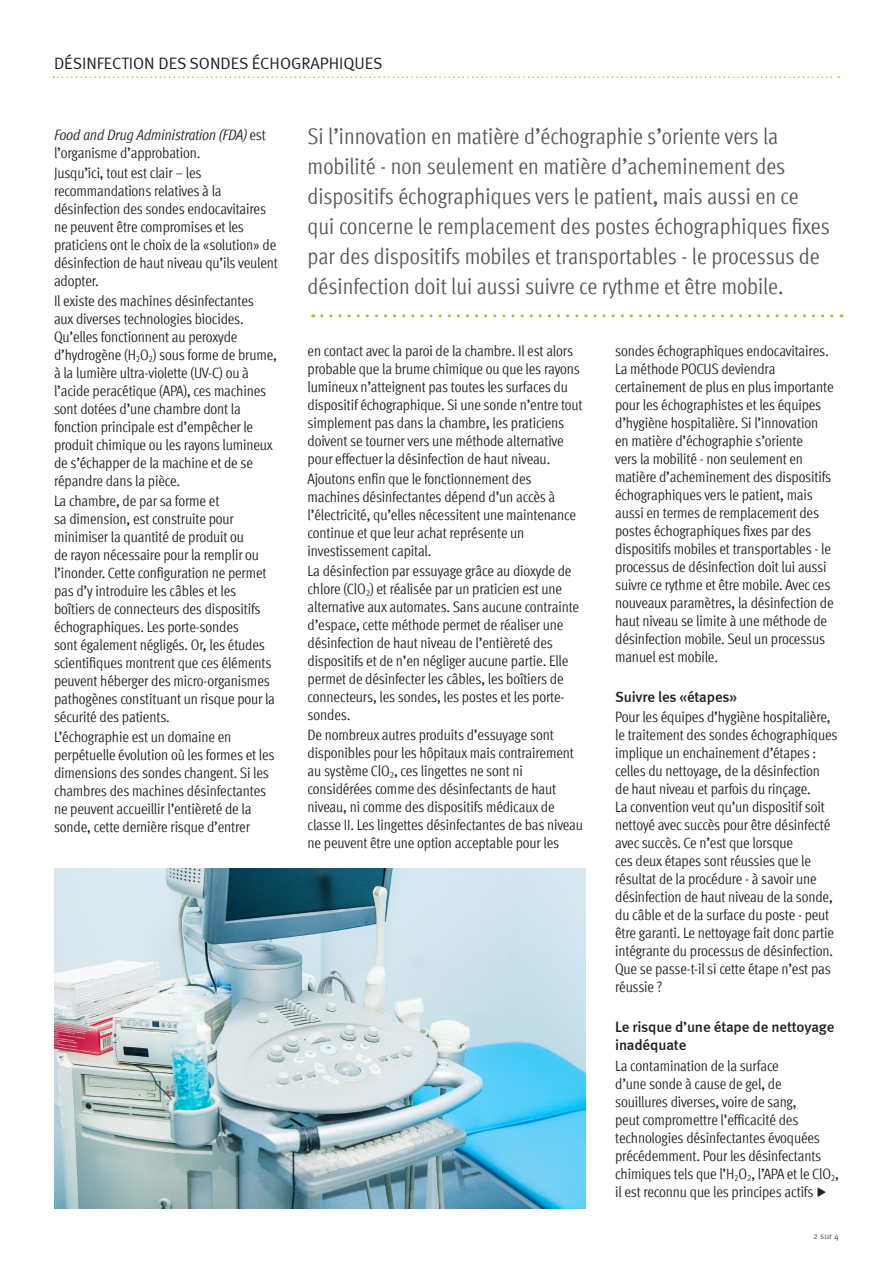
<style>
.page{position:relative;width:893px;height:1263px;background:#fff}
.page>*{position:absolute;margin:0;border:0;box-sizing:border-box;transform-origin:0 0}
.t1{font:condensed 22.5px/30px "Meta Offc";color:#57585a}
.t2{font:16.5px "Meta Normal";color:#231f20}
.t3{font:condensed 15px/18px "Meta Offc";letter-spacing:-.01em;color:#231f20}
.t4{font:italic condensed 15px/18px "Meta Offc";letter-spacing:-.01em;color:#231f20}
.t5{font:500 15px/18px "Meta";letter-spacing:-.01em;color:#231f20}
.t6{font:9px "Meta Normal";color:#57585a}
.s1{font-style:normal}
</style>
<div class="page">
<svg style="left:322px;top:314px;width:520px;height:3px"></svg>
<img style="left:54px;top:868px;width:531px;height:341px">
<svg style="left:53px;top:76px;width:786px;height:2px"></svg>
<svg style="left:817px;top:1187px;width:9px;height:10px"></svg>
<p class="t2" style="left:54px;top:54px;width:330px">DÉSINFECTION DES SONDES ÉCHOGRAPHIQUES</p>
<p class="t4" style="left:54px;top:126px;width:213px">Food and Drug Administration (FDA) <span class="s1">est l’organisme d’approbation.</span></p>
<p class="t3" style="left:54px;top:164px;width:225px">Jusqu’ici, tout est clair – les recommandations relatives à la désinfection des sondes endocavitaires ne peuvent être compromises et les praticiens ont le choix de la «solution» de désinfection de haut niveau qu’ils veulent adopter.</p>
<p class="t3" style="left:54px;top:292px;width:224px">Il existe des machines désinfectantes aux diverses technologies biocides.<br>Qu’elles fonctionnent au peroxyde d’hydrogène (H<sub>2</sub>O<sub>2</sub>) sous forme de brume, à la lumière ultra-violette (UV-C) ou à l’acide peracétique (APA), ces machines sont dotées d’une chambre dont la fonction principale est d’empêcher le produit chimique ou les rayons lumineux de s’échapper de la machine et de se répandre dans la pièce.</p>
<p class="t3" style="left:54px;top:492px;width:222px">La chambre, de par sa forme et<br>sa dimension, est construite pour minimiser la quantité de produit ou<br>de rayon nécessaire pour la remplir ou l’inonder. Cette configuration ne permet pas d’y introduire les câbles et les boîtiers de connecteurs des dispositifs échographiques. Les porte-sondes<br>sont également négligés. Or, les études scientifiques montrent que ces éléments peuvent héberger des micro-organismes pathogènes constituant un risque pour la sécurité des patients.</p>
<p class="t3" style="left:54px;top:728px;width:222px">L’échographie est un domaine en perpétuelle évolution où les formes et les dimensions des sondes changent. Si les chambres des machines désinfectantes ne peuvent accueillir l’entièreté de la sonde, cette dernière risque d’entrer</p>
<p class="t1" style="left:308px;top:122px;width:524px">Si l’innovation en matière d’échographie s’oriente vers la mobilité - non seulement en matière d’acheminement des dispositifs échographiques vers le patient, mais aussi en ce qui concerne le remplacement des postes échographiques fixes par des dispositifs mobiles et transportables - le processus de désinfection doit lui aussi suivre ce rythme et être mobile.</p>
<p class="t3" style="left:308px;top:342px;width:277px">en contact avec la paroi de la chambre. Il est alors probable que la brume chimique ou que les rayons lumineux n’atteignent pas toutes les surfaces du dispositif échographique. Si une sonde n’entre tout simplement pas dans la chambre, les praticiens doivent se tourner vers une méthode alternative pour effectuer la désinfection de haut niveau.</p>
<p class="t3" style="left:308px;top:470px;width:270px">Ajoutons enfin que le fonctionnement des machines désinfectantes dépend d’un accès à l’électricité, qu’elles nécessitent une maintenance continue et que leur achat représente un investissement capital.</p>
<p class="t3" style="left:308px;top:562px;width:273px">La désinfection par essuyage grâce au dioxyde de chlore (ClO<sub>2</sub>) et réalisée par un praticien est une alternative aux automates. Sans aucune contrainte d’espace, cette méthode permet de réaliser une désinfection de haut niveau de l’entièreté des dispositifs et de n’en négliger aucune partie. Elle permet de désinfecter les câbles, les boîtiers de connecteurs, les sondes, les postes et les porte&shy;sondes.</p>
<p class="t3" style="left:308px;top:726px;width:277px">De nombreux autres produits d’essuyage sont disponibles pour les hôpitaux mais contrairement au système ClO<sub>2</sub>, ces lingettes ne sont ni considérées comme des désinfectants de haut niveau, ni comme des dispositifs médicaux de classe II. Les lingettes désinfectantes de bas niveau ne peuvent être une option acceptable pour les</p>
<p class="t3" style="left:615px;top:342px;width:215px">sondes échographiques endocavitaires.</p>
<p class="t3" style="left:615px;top:360px;width:220px">La méthode POCUS deviendra certainement de plus en plus importante pour les échographistes et les équipes d’hygiène hospitalière. Si l’innovation en matière d’échographie s’oriente<br>vers la mobilité - non seulement en matière d’acheminement des dispositifs échographiques vers le patient, mais aussi en termes de remplacement des postes échographiques fixes par des dispositifs mobiles et transportables - le processus de désinfection doit lui aussi suivre ce rythme et être mobile. Avec ces nouveaux paramètres, la désinfection de haut niveau se limite à une méthode de désinfection mobile. Seul un processus manuel est mobile.</p>
<p class="t5" style="left:615px;top:688px;width:123px">Suivre les «étapes»</p>
<p class="t3" style="left:615px;top:708px;width:224px">Pour les équipes d’hygiène hospitalière, le traitement des sondes échographiques implique un enchainement d’étapes : celles du nettoyage, de la désinfection de haut niveau et parfois du rinçage.<br>La convention veut qu’un dispositif soit nettoyé avec succès pour être désinfecté avec succès. Ce n’est que lorsque<br>ces deux étapes sont réussies que le résultat de la procédure - à savoir une désinfection de haut niveau de la sonde, du câble et de la surface du poste - peut être garanti. Le nettoyage fait donc partie intégrante du processus de désinfection.<br>Que se passe-t-il si cette étape n’est pas réussie ?</p>
<p class="t5" style="left:615px;top:1018px;width:221px">Le risque d’une étape de nettoyage inadéquate</p>
<p class="t3" style="left:615px;top:1057px;width:225px">La contamination de la surface<br>d’une sonde à cause de gel, de<br>souillures diverses, voire de sang,<br>peut compromettre l’efficacité des technologies désinfectantes évoquées précédemment. Pour les désinfectants chimiques tels que l’H<sub>2</sub>O<sub>2</sub>, l’APA et le ClO<sub>2</sub>, il est reconnu que les principes actifs</p>
<p class="t6" style="left:813px;top:1231px;width:27px">2 sur 4</p>
</div>
